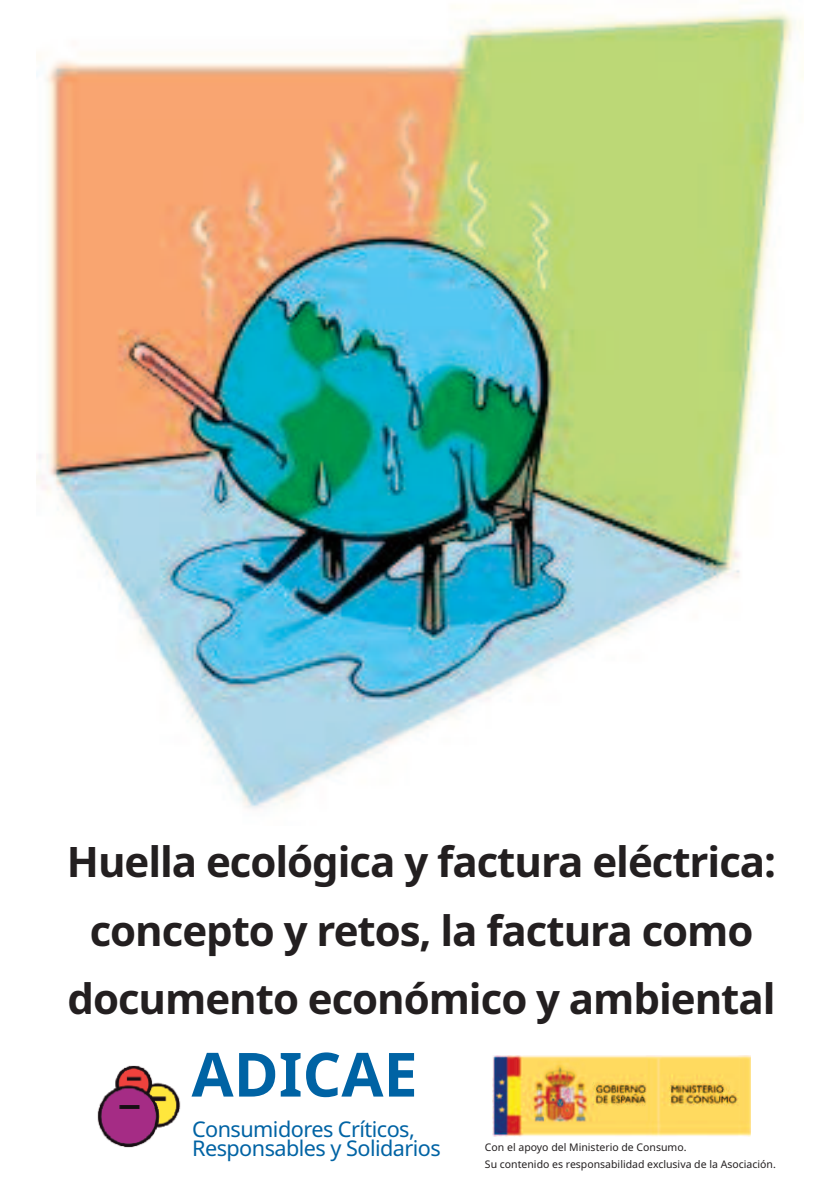
<style>
.page{position:relative;width:840px;height:1191px;background:#fff}
.page>*{position:absolute;margin:0;border:0;box-sizing:border-box;transform-origin:0 0}
.t1{font:700 61px "Noto Sans";color:#0063a4}
.t2{font:700 42px/68.6px "Noto Sans";letter-spacing:-.025em;color:#231f20;text-align:center}
.t3{font:21.6px/19.6px "Noto Sans";letter-spacing:-.025em;color:#0063a4}
.t4{font:10.4px/17.2px "Noto Sans";color:#231f20}
</style>
<div class="page">
<img style="left:492px;top:1055px;width:258px;height:81px">
<img style="left:97px;top:1065px;width:84px;height:83px">
<img style="left:36px;top:7px;width:767px;height:802px">
<p class="t2" style="left:67px;top:828px;width:710px">Huella ecológica y factura eléctrica: concepto y retos, la factura como documento económico y ambiental</p>
<h1 class="t1" style="left:191px;top:1031px;width:227px">ADICAE</h1>
<p class="t3" style="left:192px;top:1119px;width:250px">Consumidores Críticos,<br>Responsables y Solidarios</p>
<p class="t4" style="left:484px;top:1139px;width:292px">Con el apoyo del Ministerio de Consumo.<br>Su contenido es responsabilidad exclusiva de la Asociación.</p>
</div>
